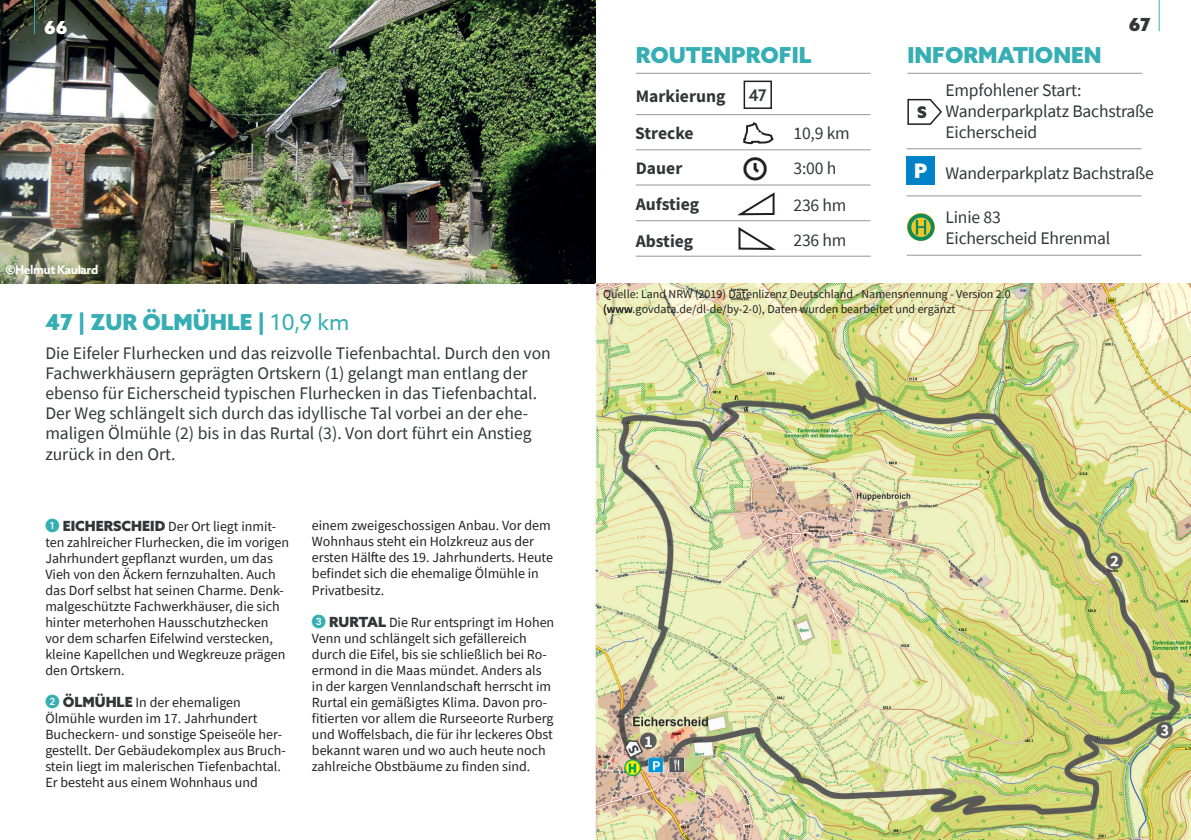
<style>
.page{position:relative;width:1191px;height:840px;background:#fff}
.page>*{position:absolute;margin:0;border:0;box-sizing:border-box;transform-origin:0 0}
.t1{font:900 22px "Azo Sans";color:#36aeb4}
.t2{font:900 20px "Azo Sans";color:#fff}
.t3{font:900 18px "Azo Sans";color:#fff}
.t4{font:900 18px "Azo Sans";color:#333638}
.t5{font:17.6px/20px "Source Sans Pro";color:#333638}
.t6{font:700 17.6px/36px "Source Sans Pro";color:#333638}
.t7{font:500 16px "Azo Sans";color:#333638}
.t8{font:900 16px "Azo Sans";color:#333638}
.t9{font:14px/16px "Source Sans Pro";color:#231f20}
.t10{font:12px/14.4px "Source Sans Pro";color:#231f20}
.t11{font:700 12px "Azo Sans";letter-spacing:-.035em;color:#fff}
.s1{font-weight:400}
.s2{font-family:"Azo Sans";font-weight:900;color:#333638}
.s3{font-style:inherit}
</style>
<div class="page">
<hr style="left:1158px;top:0;width:1px;height:31px;background:#36aeb4">
<img style="left:0;top:0;width:595px;height:283px">
<hr style="left:34px;top:0;width:1px;height:34px;background:#36aeb4">
<img style="left:595px;top:283px;width:596px;height:556px">
<hr style="left:636px;top:114px;width:234px;height:1px;background:#939598">
<hr style="left:636px;top:73px;width:234px;height:1px;background:#939598">
<hr style="left:907px;top:73px;width:235px;height:1px;background:#939598">
<hr style="left:636px;top:149px;width:234px;height:1px;background:#939598">
<hr style="left:906px;top:148px;width:235px;height:1px;background:#939598">
<hr style="left:906px;top:195px;width:235px;height:1px;background:#939598">
<hr style="left:906px;top:254px;width:235px;height:1px;background:#939598">
<hr style="left:636px;top:184px;width:234px;height:1px;background:#939598">
<hr style="left:636px;top:220px;width:234px;height:1px;background:#939598">
<hr style="left:636px;top:255px;width:234px;height:1px;background:#939598">
<svg style="left:738px;top:192px;width:37px;height:24px"></svg>
<svg style="left:738px;top:227px;width:37px;height:23px"></svg>
<div style="left:743px;top:81px;width:29px;height:28px;border:2px solid #231f20"></div>
<div style="left:906px;top:156px;width:29px;height:28px;background:#0082c9"></div>
<img style="left:906px;top:213px;width:29px;height:28px;border-radius:14px">
<svg style="left:743px;top:123px;width:31px;height:22px"></svg>
<svg style="left:907px;top:98px;width:35px;height:27px"></svg>
<p class="t3" style="left:44px;top:16px;width:25px">66</p>
<p class="t4" style="left:1128px;top:13px;width:23px">67</p>
<h1 class="t1" style="left:636px;top:40px;width:177px">ROUTENPROFIL</h1>
<h1 class="t1" style="left:907px;top:40px;width:196px">INFORMATIONEN</h1>
<p class="t6" style="left:635px;top:78px;width:92px;line-height:37px">Markierung<br>Strecke</p>
<p class="t5" style="left:945px;top:79px;width:210px;line-height:21px">Empfohlener Start:<br>Wanderparkplatz Bachstraße<br>Eicherscheid</p>
<p class="t5" style="left:945px;top:162px;width:210px">Wanderparkplatz Bachstraße</p>
<p class="t5" style="left:945px;top:206px;width:166px;line-height:21px">Linie 83<br>Eicherscheid Ehrenmal</p>
<p class="t7" style="left:748px;top:85px;width:20px">47</p>
<p class="t8" style="left:917px;top:102px;width:11px">S</p>
<p class="t5" style="left:793px;top:115px;width:58px;line-height:35.4px">10,9 km<br>3:00 h<br>236 hm<br>236 hm</p>
<p class="t6" style="left:636px;top:150px;width:65px">Dauer<br>Aufstieg<br>Abstieg</p>
<h2 class="t2" style="left:914px;top:157px;width:15px">P</h2>
<p class="t11" style="left:6px;top:262px;width:94px">©Helmut Kaulard</p>
<h1 class="t1" style="left:45px;top:307px;width:306px">47 | ZUR ÖLMÜHLE | <span class="s1">10,9 km</span></h1>
<p class="t5" style="left:45px;top:343px;width:507px">Die Eifeler Flurhecken und das reizvolle Tiefenbachtal. Durch den von Fachwerkhäusern geprägten Ortskern (1) gelangt man entlang der ebenso für Eicherscheid typischen Flurhecken in das Tiefenbachtal.<br>Der Weg schlängelt sich durch das idyllische Tal vorbei an der ehe&shy;maligen Ölmühle (2) bis in das Rurtal (3). Von dort führt ein Anstieg zurück in den Ort.</p>
<p class="t9" style="left:45px;top:518px;width:245px;text-indent:17px"><span class="s2">EICHERSCHEID</span> Der Ort liegt inmit&shy;ten zahlreicher Flurhecken, die im vorigen Jahrhundert gepflanzt wurden, um das Vieh von den Äckern fernzuhalten. Auch das Dorf selbst hat seinen Charme. Denk&shy;malgeschützte Fachwerkhäuser, die sich hinter meterhohen Hausschutzhecken vor dem scharfen Eifelwind verstecken, kleine Kapellchen und Wegkreuze prägen den Ortskern.</p>
<p class="t9" style="left:45px;top:694px;width:242px;text-indent:17px"><span class="s2">ÖLMÜHLE</span> In der ehemaligen Ölmühle wurden im 17. Jahrhundert Bucheckern- und sonstige Speiseöle her&shy;gestellt. Der Gebäudekomplex aus Bruch&shy;stein liegt im malerischen Tiefenbachtal.<br>Er besteht aus einem Wohnhaus und</p>
<p class="t9" style="left:312px;top:517px;width:243px">einem zweigeschossigen Anbau. Vor dem Wohnhaus steht ein Holzkreuz aus der erst<span class="s3">en Hälft</span>e des 19. Jahrhunderts. Heute befindet sich die ehemalige Ölmühle in Privatbesitz.</p>
<p class="t9" style="left:312px;top:613px;width:244px;text-indent:17px"><span class="s2">RURTAL</span> Die Rur entspringt im Hohen Venn und schlängelt sich gefällereich durch die Eifel, bis sie schließlich bei Ro&shy;ermond in die Maas mündet. Anders als in der kargen V<span class="s3">ennlandschaft</span> herrscht im Rurtal ein gemäßigtes Klima. Davon pro&shy;fitierten vor allem die Rurseeorte Rurberg und Woffelsbach, die für ihr leckeres Obst bekannt waren und wo auch heute noch zahlreiche Obstbäume zu finden sind.</p>
<p class="t10" style="left:603px;top:287px;width:409px">Quelle: Land NRW (2019) Datenlizenz Deutschland - Namensnennung - Version 2.0 (www.govdata.de/dl-de/by-2-0), Daten wurden bearbeitet und ergänzt</p>
</div>
